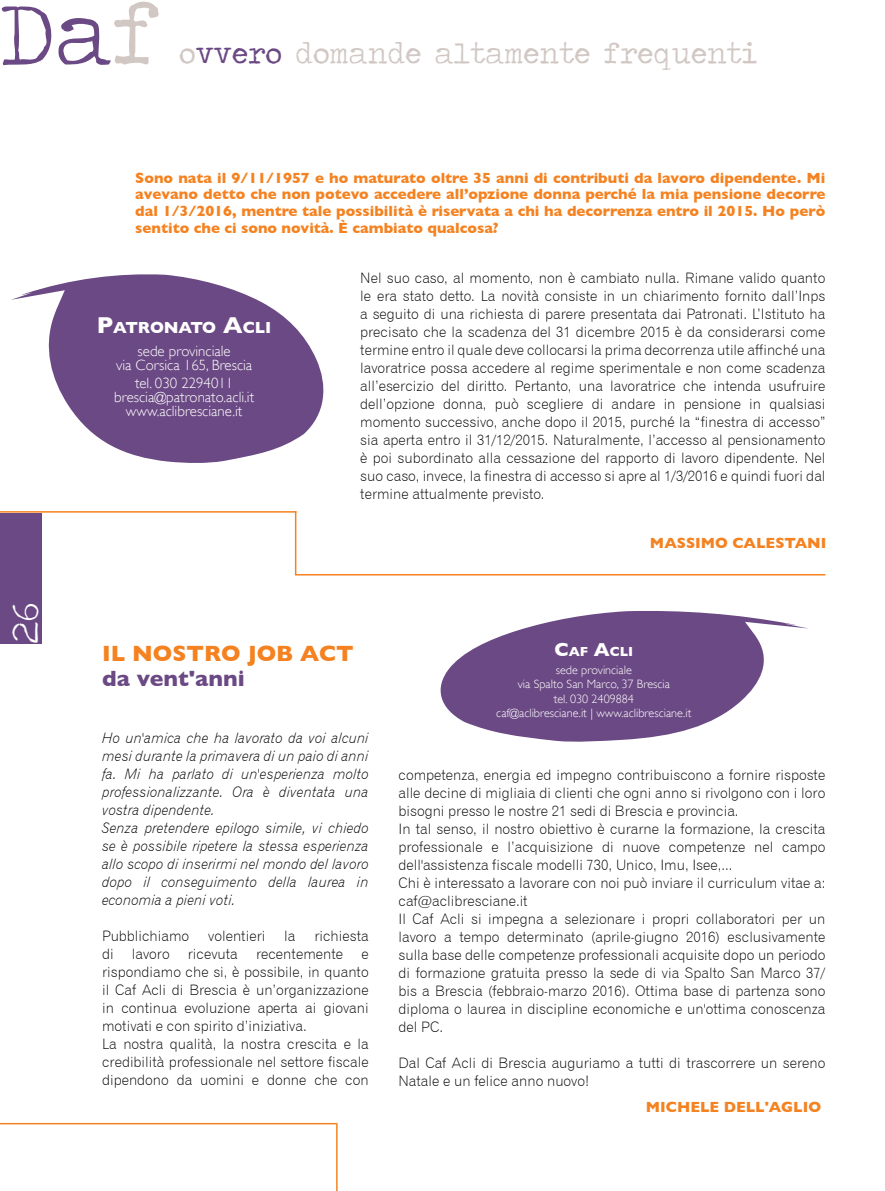
<style>
.page{position:relative;width:885px;height:1191px;background:#fff}
.page>*{position:absolute;margin:0;border:0;box-sizing:border-box;transform-origin:0 0}
.t1{font:90px "Traveling Typewriter";color:#6b4984}
.t2{font:39px "Traveling Typewriter";color:#fff;scale:1.1 1}
.t3{font:30px "Traveling Typewriter";color:#d1c8c4}
.t4{font:700 22.5px "Gill Sans";color:#f58220}
.t5{font:700 22.5px "Gill Sans";color:#6b4984}
.t6{font:700 16.35px "Gill Sans";letter-spacing:-.015em;color:#fff}
.Normale{font:700 15px/16.5px "Gill Sans";color:#f58220;text-align:justify}
.Nessuna_spaziatura{font:700 15px "Gill Sans";color:#f58220}
.t7{font:300 14.85px "Gill Sans";color:#fff}
.Normale-2{font:14.4px/18px "Gothic 720 BT Light B";color:#000;text-align:justify}
.Normale-3{font:14.4px/18px "Gothic 720 BT Light Italic B";color:#000;text-align:justify}
.t8{font:700 13.35px "Gill Sans";color:#fff}
.t9{font:300 12.15px "Gill Sans";color:#fff}
.s1{color:#d1c8c4}
.s2{color:#6b4984}
.s3{font-size:23.4px}
.s4{font-size:19.2px}
</style>
<div class="page">
<div style="left:0;top:513px;width:41px;height:130px;background:#6b4984"></div>
<svg style="left:11px;top:274px;width:313px;height:189px;fill:#6b4984"></svg>
<hr style="left:336px;top:1123px;width:1px;height:68px;background:#f58220">
<hr style="left:0;top:511px;width:296px;height:1px;background:#f58220">
<hr style="left:295px;top:511px;width:1px;height:64px;background:#f58220">
<hr style="left:295px;top:574px;width:530px;height:1px;background:#f58220">
<hr style="left:0;top:1123px;width:336px;height:1px;background:#f58220">
<svg style="left:440px;top:611px;width:368px;height:131px;fill:#6b4984"></svg>
<p class="t1" style="left:0;top:-25px;width:162px">Da<span class="s1">f</span></p>
<p class="t3" style="left:179px;top:34px;width:579px">o<span class="s2">vvero</span> domande altamente frequenti</p>
<p class="Normale" style="left:135px;top:170px;width:691px">Sono nata il 9/11/1957 e ho maturato oltre 35 anni di contributi da lavoro dipendente. Mi avevano detto che non potevo accedere all’opzione donna perché la mia pensione decorre dal 1/3/2016, mentre tale possibilità è riservata a chi ha decorrenza entro il 2015. Ho però sentito che ci sono novità. È cambiato qualcosa?</p>
<p class="t2" style="left:0;top:643px;width:39px;rotate:-90deg">26</p>
<p class="t6" style="left:97px;top:317px;width:176px"><span class="s3">P</span>ATRONATO <span class="s3">A</span>CLI</p>
<p class="t7" style="left:138px;top:342px;width:94px">sede provinciale</p>
<p class="t7" style="left:116px;top:356px;width:138px">via Corsica 165, Brescia</p>
<p class="t7" style="left:135px;top:374px;width:100px">tel. 030 2294011</p>
<p class="t7" style="left:114px;top:389px;width:141px">brescia@patronato.acli.it</p>
<p class="t7" style="left:126px;top:403px;width:118px">www.aclibresciane.it</p>
<p class="Normale-2" style="left:360px;top:269px;width:466px">Nel suo caso, al momento, non è cambiato nulla. Rimane valido quanto le era stato detto. La novità consiste in un chiarimento fornito dall’Inps a seguito di una richiesta di parere presentata dai Patronati. L’Istituto ha precisato che la scadenza del 31 dicembre 2015 è da considerarsi come termine entro il quale deve collocarsi la prima decorrenza utile affinché una lavoratrice possa accedere al regime sperimentale e non come scadenza all’esercizio del diritto. Pertanto, una lavoratrice che intenda usufruire dell’opzione donna, può scegliere di andare in pensione in qualsiasi momento successivo, anche dopo il 2015, purché la “finestra di accesso” sia aperta entro il 31/12/2015. Naturalmente, l’accesso al pensionamento è poi subordinato alla cessazione del rapporto di lavoro dipendente. Nel suo caso, invece, la finestra di accesso si apre al 1/3/2016 e quindi fuori dal termine attualmente previsto.</p>
<p class="Nessuna_spaziatura" style="left:650px;top:534px;width:178px">MASSIMO CALESTANI</p>
<p class="t4" style="left:102px;top:640px;width:253px">IL NOSTRO JOB ACT</p>
<p class="t5" style="left:102px;top:665px;width:144px">da vent'anni</p>
<p class="Normale-3" style="left:102px;top:728px;width:268px">Ho un'amica che ha lavorato da voi alcuni mesi durante la primavera di un paio di anni fa. Mi ha parlato di un'esperienza molto professionalizzante. Ora è diventata una vostra dipendente.</p>
<p class="Normale-3" style="left:102px;top:818px;width:268px">Senza pretendere epilogo simile, vi chiedo se è possibile ripetere la stessa esperienza allo scopo di inserirmi nel mondo del lavoro dopo il conseguimento della laurea in economia a pieni voti.</p>
<p class="Normale-2" style="left:102px;top:926px;width:89px">Pubblichiamo</p>
<p class="Normale-2" style="left:208px;top:926px;width:59px">volentieri</p>
<p class="Normale-2" style="left:284px;top:926px;width:13px">la</p>
<p class="Normale-2" style="left:314px;top:926px;width:56px">richiesta</p>
<p class="Normale-2" style="left:102px;top:944px;width:13px">di</p>
<p class="Normale-2" style="left:132px;top:944px;width:39px">lavoro</p>
<p class="Normale-2" style="left:188px;top:944px;width:51px">ricevuta</p>
<p class="Normale-2" style="left:256px;top:944px;width:89px">recentemente</p>
<p class="Normale-2" style="left:102px;top:944px;width:268px;text-indent:259px">e rispondiamo che si, è possibile, in quanto il Caf Acli di Brescia è un’organizzazione in continua evoluzione aperta ai giovani motivati e con spirito d’iniziativa.</p>
<p class="Normale-2" style="left:102px;top:1034px;width:268px">La nostra qualità, la nostra crescita e la credibilità professionale nel settore fiscale dipendono da uomini e donne che con</p>
<p class="t8" style="left:554px;top:643px;width:80px"><span class="s4">C</span>AF <span class="s4">A</span>CLI</p>
<p class="t9" style="left:555px;top:663px;width:77px">sede provinciale</p>
<p class="t9" style="left:517px;top:677px;width:154px">via Spalto San Marco, 37 Brescia</p>
<p class="t9" style="left:553px;top:692px;width:82px">tel. 030 2409884</p>
<p class="t9" style="left:496px;top:706px;width:196px">caf@aclibresciane.it | www.aclibresciane.it</p>
<p class="Normale-2" style="left:398px;top:765px;width:428px">competenza, energia ed impegno contribuiscono a fornire risposte alle decine di migliaia di clienti che ogni anno si rivolgono con i loro bisogni presso le nostre 21 sedi di Brescia e provincia.</p>
<p class="Normale-2" style="left:398px;top:819px;width:428px">In tal senso, il nostro obiettivo è curarne la formazione, la crescita professionale e l’acquisizione di nuove competenze nel campo dell'assistenza fiscale modelli 730, Unico, Imu, Isee,...</p>
<p class="Normale-2" style="left:398px;top:873px;width:428px">Chi è interessato a lavorare con noi può inviare il curriculum vitae a: caf@aclibresciane.it</p>
<p class="Normale-2" style="left:398px;top:909px;width:428px">Il Caf Acli si impegna a selezionare i propri collaboratori per un lavoro a tempo determinato (aprile-giugno 2016) esclusivamente sulla base delle competenze professionali acquisite dopo un periodo di formazione gratuita presso la sede di via Spalto San Marco 37/ bis a Brescia (febbraio-marzo 2016). Ottima base di partenza sono diploma o laurea in discipline economiche e un'ottima conoscenza del PC.</p>
<p class="Normale-2" style="left:398px;top:1053px;width:428px">Dal Caf Acli di Brescia auguriamo a tutti di trascorrere un sereno<br>Natale e un felice anno nuovo!</p>
<p class="Nessuna_spaziatura" style="left:646px;top:1098px;width:177px">MICHELE DELL'AGLIO</p>
</div>
